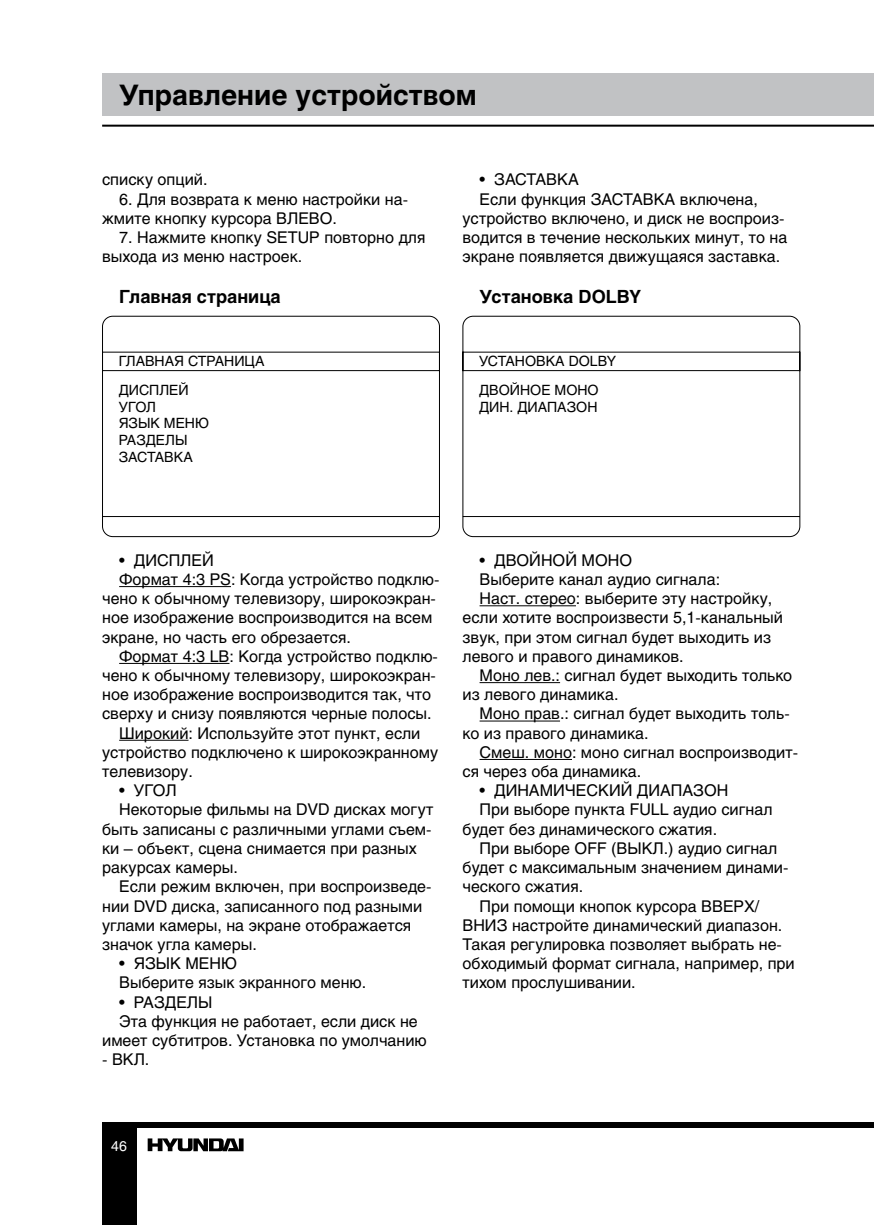
<style>
.page{position:relative;width:874px;height:1225px;background:#fff}
.page>*{position:absolute;margin:0;border:0;box-sizing:border-box;transform-origin:0 0}
.t1{font:700 28px "Helios";color:#000}
.t2{font:700 18px "Helios";color:#000}
.t3{font:16px/19.2px "Helios";color:#000}
.t4{font:14px/16.8px "Helios";color:#000}
.t5{font:14px "Helios";color:#fff}
</style>
<div class="page">
<hr style="left:102px;top:125px;width:771px;height:2px;background:#000">
<div style="left:102px;top:1122px;width:771px;height:6px;background:#000"></div>
<div style="left:102px;top:1123px;width:34px;height:102px;background:#000"></div>
<div style="left:102px;top:74px;width:771px;height:42px;background:#c1c2c4"></div>
<svg style="left:148px;top:1138px;width:95px;height:13px"></svg>
<hr style="left:119px;top:586px;width:112px;height:1px;background:#000">
<hr style="left:119px;top:663px;width:110px;height:1px;background:#000">
<hr style="left:119px;top:740px;width:69px;height:1px;background:#000">
<svg style="left:102px;top:315px;width:338px;height:222px"></svg>
<hr style="left:479px;top:605px;width:96px;height:1px;background:#000">
<hr style="left:479px;top:682px;width:81px;height:1px;background:#000">
<hr style="left:479px;top:720px;width:80px;height:1px;background:#000">
<hr style="left:479px;top:759px;width:92px;height:1px;background:#000">
<svg style="left:462px;top:315px;width:338px;height:222px"></svg>
<h1 class="t1" style="left:119px;top:79px;width:359px">Управление устройством</h1>
<p class="t3" style="left:102px;top:170px;width:107px">списку опций.</p>
<p class="t3" style="left:102px;top:189px;width:307px;text-indent:17px">6. Для возврата к меню настройки на&shy;жмите кнопку курсора ВЛЕВО.</p>
<p class="t3" style="left:102px;top:228px;width:324px;text-indent:17px">7. Нажмите кнопку SETUP повторно для выхода из меню настроек.</p>
<p class="t2" style="left:119px;top:286px;width:163px">Главная страница</p>
<p class="t4" style="left:119px;top:347px;width:147px;line-height:28.4px">ГЛАВНАЯ СТРАНИЦА<br>ДИСПЛЕЙ</p>
<p class="t4" style="left:119px;top:398px;width:92px">УГОЛ<br>ЯЗЫК МЕНЮ<br>РАЗДЕЛЫ<br>ЗАСТАВКА</p>
<p class="t3" style="left:479px;top:170px;width:101px">• ЗАСТАВКА</p>
<p class="t3" style="left:479px;top:189px;width:280px">Если функция ЗАСТАВКА включена,</p>
<p class="t3" style="left:462px;top:208px;width:323px">устройство включено, и диск не воспроиз-</p>
<p class="t3" style="left:462px;top:228px;width:326px">водится в течение нескольких минут, то на</p>
<p class="t3" style="left:462px;top:247px;width:319px">экране появляется движущаяся заставка.</p>
<p class="t2" style="left:479px;top:286px;width:163px">Установка DOLBY</p>
<p class="t4" style="left:479px;top:347px;width:139px;line-height:28.4px">УСТАНОВКА DOLBY<br>ДВОЙНОЕ МОНО</p>
<p class="t4" style="left:479px;top:398px;width:120px">ДИН. ДИАПАЗОН</p>
<p class="t3" style="left:119px;top:550px;width:96px">• ДИСПЛЕЙ</p>
<p class="t3" style="left:119px;top:569px;width:322px">Формат 4:3 PS: Когда устройство подклю-</p>
<p class="t3" style="left:102px;top:589px;width:335px">чено к обычному телевизору, широкоэкран-</p>
<p class="t3" style="left:102px;top:608px;width:331px">ное изображение воспроизводится на всем</p>
<p class="t3" style="left:102px;top:627px;width:250px">экране, но часть его обрезается.</p>
<p class="t3" style="left:119px;top:646px;width:320px">Формат 4:3 LB: Когда устройство подклю-</p>
<p class="t3" style="left:102px;top:665px;width:335px">чено к обычному телевизору, широкоэкран-</p>
<p class="t3" style="left:102px;top:685px;width:330px">ное изображение воспроизводится так, что</p>
<p class="t3" style="left:102px;top:704px;width:331px">сверху и снизу появляются черные полосы.</p>
<p class="t3" style="left:119px;top:723px;width:302px">Широкий: Используйте этот пункт, если</p>
<p class="t3" style="left:102px;top:742px;width:337px">устройство подключено к широкоэкранному</p>
<p class="t3" style="left:102px;top:761px;width:92px">телевизору.</p>
<p class="t3" style="left:119px;top:781px;width:59px">• УГОЛ</p>
<p class="t3" style="left:119px;top:800px;width:316px">Некоторые фильмы на DVD дисках могут</p>
<p class="t3" style="left:102px;top:819px;width:331px">быть записаны с различными углами съем-</p>
<p class="t3" style="left:102px;top:838px;width:316px">ки – объект, сцена снимается при разных</p>
<p class="t3" style="left:102px;top:857px;width:137px">ракурсах камеры.</p>
<p class="t3" style="left:119px;top:877px;width:313px">Если режим включен, при воспроизведе-</p>
<p class="t3" style="left:102px;top:896px;width:321px">нии DVD диска, записанного под разными</p>
<p class="t3" style="left:102px;top:915px;width:310px">углами камеры, на экране отображается</p>
<p class="t3" style="left:102px;top:934px;width:156px">значок угла камеры.</p>
<p class="t3" style="left:119px;top:953px;width:248px">• ЯЗЫК МЕНЮ<br>Выберите язык экранного меню.</p>
<p class="t3" style="left:119px;top:992px;width:95px">• РАЗДЕЛЫ</p>
<p class="t3" style="left:119px;top:1011px;width:300px">Эта функция не работает, если диск не</p>
<p class="t3" style="left:102px;top:1030px;width:326px">имеет субтитров. Установка по умолчанию</p>
<p class="t3" style="left:102px;top:1049px;width:49px">- ВКЛ.</p>
<p class="t3" style="left:479px;top:550px;width:154px">• ДВОЙНОЙ МОНО</p>
<p class="t3" style="left:479px;top:569px;width:242px">Выберите канал аудио сигнала:</p>
<p class="t3" style="left:479px;top:589px;width:294px">Наст. cтерео: выберите эту настройку,</p>
<p class="t3" style="left:462px;top:608px;width:322px">если хотите воспроизвести 5,1-канальный</p>
<p class="t3" style="left:462px;top:627px;width:310px">звук, при этом сигнал будет выходить из</p>
<p class="t3" style="left:462px;top:646px;width:222px">левого и правого динамиков.</p>
<p class="t3" style="left:479px;top:665px;width:314px">Моно лев.: сигнал будет выходить только</p>
<p class="t3" style="left:462px;top:685px;width:157px">из левого динамика.</p>
<p class="t3" style="left:479px;top:704px;width:311px">Моно прав.: сигнал будет выходить толь-</p>
<p class="t3" style="left:462px;top:723px;width:187px">ко из правого динамика.</p>
<p class="t3" style="left:479px;top:742px;width:320px">Смеш. моно: моно сигнал воспроизводит-</p>
<p class="t3" style="left:462px;top:761px;width:180px">ся через оба динамика.</p>
<p class="t3" style="left:479px;top:781px;width:250px">• ДИНАМИЧЕСКИЙ ДИАПАЗОН</p>
<p class="t3" style="left:479px;top:800px;width:294px">При выборе пункта FULL аудио сигнал</p>
<p class="t3" style="left:462px;top:819px;width:256px">будет без динамического сжатия.</p>
<p class="t3" style="left:479px;top:838px;width:299px">При выборе OFF (ВЫКЛ.) аудио сигнал</p>
<p class="t3" style="left:462px;top:857px;width:327px">будет с максимальным значением динами-</p>
<p class="t3" style="left:462px;top:877px;width:122px">ческого сжатия.</p>
<p class="t3" style="left:479px;top:896px;width:281px">При помощи кнопок курсора ВВЕРХ/</p>
<p class="t3" style="left:462px;top:915px;width:321px">ВНИЗ настройте динамический диапазон.</p>
<p class="t3" style="left:462px;top:934px;width:321px">Такая регулировка позволяет выбрать не-</p>
<p class="t3" style="left:462px;top:953px;width:333px">обходимый формат сигнала, например, при</p>
<p class="t3" style="left:462px;top:973px;width:175px">тихом прослушивании.</p>
<p class="t5" style="left:111px;top:1138px;width:17px">46</p>
</div>
